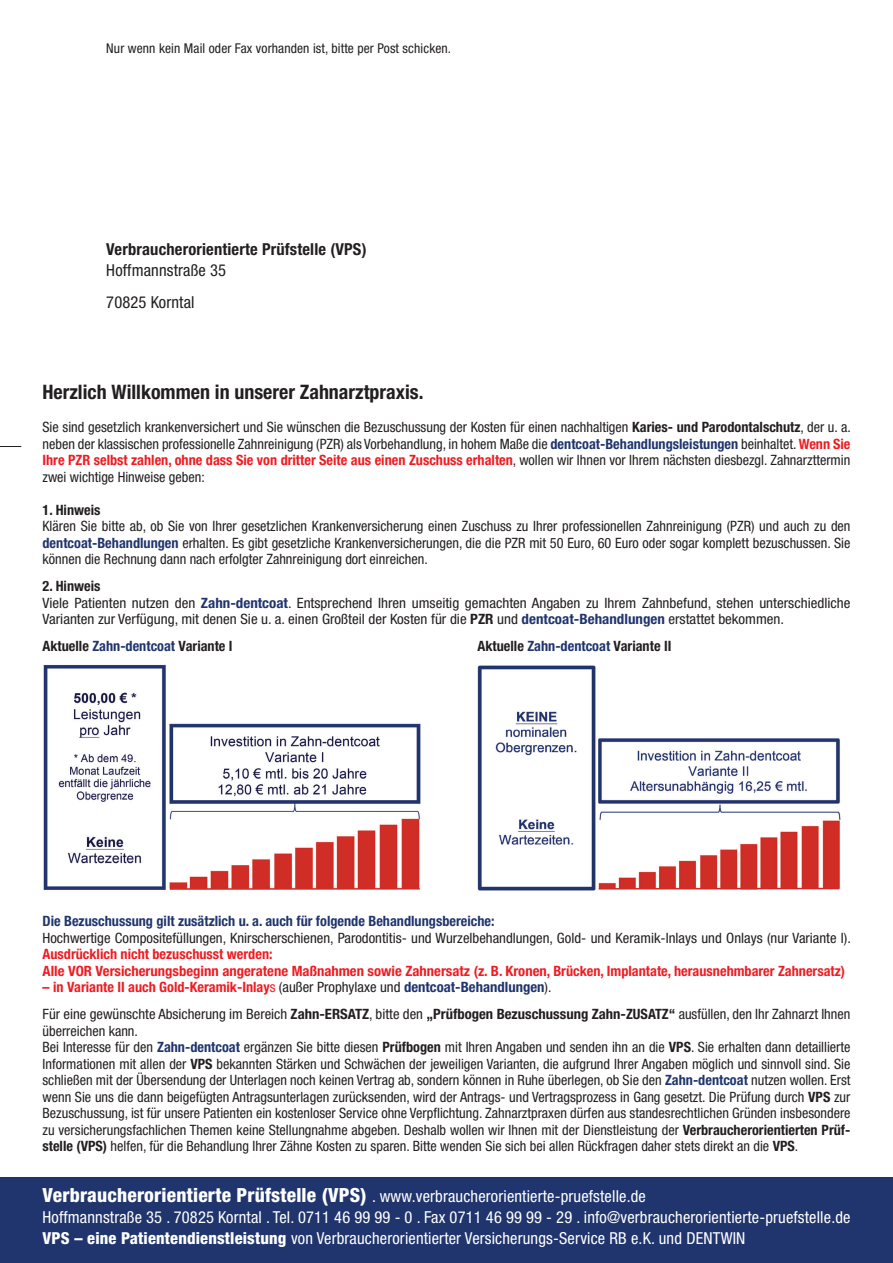
<style>
.page{position:relative;width:893px;height:1263px;background:#fff}
.page>*{position:absolute;margin:0;border:0;box-sizing:border-box;transform-origin:0 0}
.t1{font:700 condensed 19.95px "Helvetica Neue";color:#231f20}
.t2{font:condensed 16.5px/21px "Helvetica Neue";letter-spacing:.01em;color:#fff}
.t3{font:700 condensed 16.5px "Helvetica Neue";letter-spacing:.01em;color:#231f20}
.t4{font:condensed 16.5px/31.5px "Helvetica Neue";letter-spacing:.01em;color:#231f20}
.t5{font:condensed 14.25px/16.5px "Helvetica Neue";color:#231f20;text-align:justify}
.t6{font:condensed 14.25px/16.5px "Helvetica Neue";color:#231f20;scale:1.05 1}
.t7{font:700 condensed 14.25px/16.5px "Helvetica Neue";color:#ee1d23}
.t8{font:700 condensed 14.25px "Helvetica Neue";color:#231f20}
.t9{font:700 condensed 14.25px "Helvetica Neue";color:#20356d}
.t10{font:condensed 13.5px "Helvetica Neue";letter-spacing:.01em;color:#231f20}
.s1{font-weight:700}
.s2{font-weight:700;color:#20356d}
.s3{font-weight:700;color:#ee1d23}
.s4{color:#20356d}
.s5{color:#ee1d23}
.s6{font-weight:800;font-size:19.5px}
.s7{font-weight:800}
</style>
<div class="page">
<img style="left:43px;top:664px;width:378px;height:226px">
<svg style="left:0;top:446px;width:21px;height:1px"></svg>
<div style="left:0;top:1178px;width:893px;height:85px;background:#20356d"></div>
<img style="left:477px;top:665px;width:364px;height:226px">
<p class="t10" style="left:106px;top:41px;width:346px">Nur wenn kein Mail oder Fax vorhanden ist, bitte per Post schicken.</p>
<p class="t3" style="left:106px;top:239px;width:262px">Verbraucherorientierte Prüfstelle (VPS)</p>
<p class="t4" style="left:106px;top:254px;width:121px">Hoffmannstraße 35<br>70825 Korntal</p>
<h1 class="t1" style="left:43px;top:380px;width:382px">Herzlich Willkommen in unserer Zahnarztpraxis.</h1>
<p class="t5" style="left:43px;top:419px;width:810px">Sie sind gesetzlich krankenversichert und Sie wünschen die Bezuschussung der Kosten für einen nachhaltigen <span class="s1">Karies- und Parodontalschutz</span>, der u. a. neben der klassischen professionelle Zahnreinigung (PZR) als Vorbehandlung, in hohem Maße die <span class="s2">dentcoat-Behandlungsleistungen</span> beinhaltet. <span class="s3">Wenn Sie Ihre PZR selbst zahlen, ohne dass Sie von dritter Seite aus einen Zuschuss erhalten</span>, wollen wir Ihnen vor Ihrem nächsten diesbezgl. Zahnarzttermin zwei wichtige Hinweise geben:</p>
<p class="t8" style="left:43px;top:501px;width:59px">1. Hinweis</p>
<p class="t5" style="left:43px;top:518px;width:809px">Klären Sie bitte ab, ob Sie von Ihrer gesetzlichen Krankenversicherung einen Zuschuss zu Ihrer professionellen Zahnreinigung (PZR) und auch zu den <span class="s2">dentcoat-Behandlungen</span> erhalten. Es gibt gesetzliche Krankenversicherungen, die die PZR mit 50 Euro, 60 Euro oder sogar komplett bezuschussen. Sie können die Rechnung dann nach erfolgter Zahnreinigung dort einreichen.</p>
<p class="t6" style="left:43px;top:578px;width:771px"><span class="s1">2. Hinweis<br></span>Viele Patienten nutzen den <span class="s2">Zahn-dentcoat</span>. Entsprechend Ihren umseitig gemachten Angaben zu Ihrem Zahnbefund, stehen unterschiedliche<br>Varianten zur Verfügung, mit denen Sie u. a. einen Großteil der Kosten für die <span class="s1">PZR</span> und <span class="s2">dentcoat-Behandlungen</span> erstattet bekommen.</p>
<p class="t8" style="left:43px;top:637px;width:192px">Aktuelle <span class="s4">Zahn-dentcoat</span> Variante I</p>
<p class="t8" style="left:478px;top:637px;width:195px">Aktuelle <span class="s4">Zahn-dentcoat</span> Variante II</p>
<p class="t9" style="left:43px;top:912px;width:454px">Die Bezuschussung gilt zusätzlich u. a. auch für folgende Behandlungsbereiche:</p>
<p class="t5" style="left:43px;top:929px;width:810px">Hochwertige Compositefüllungen, Knirscherschienen, Parodontitis- und Wurzelbehandlungen, Gold- und Keramik-Inlays und Onlays (nur Variante I).</p>
<p class="t7" style="left:43px;top:945px;width:804px">Ausdrücklich nicht bezuschusst werden:<br>Alle VOR Versicherungsbeginn angeratene Maßnahmen sowie Zahnersatz (z. B. Kronen, Brücken, Implantate, herausnehmbarer Zahnersatz)</p>
<p class="t5" style="left:43px;top:973px;width:809px;line-height:27px"><span class="s3">– in Variante II auch Gold-Keramik-Inlay</span><span class="s5">s</span> (außer Prophylaxe und <span class="s2">dentcoat-Behandlungen</span>).<br>Für eine gewünschte Absicherung im Bereich <span class="s1">Zahn-ERSATZ</span>, bitte den <span class="s1">„Prüfbogen Bezuschussung Zahn-ZUSATZ“</span> ausfüllen, den Ihr Zahnarzt Ihnen</p>
<p class="t5" style="left:43px;top:1022px;width:809px;text-align:left">überreichen kann.<br>Bei Interesse für den <span class="s2">Zahn-dentcoat</span> ergänzen Sie bitte diesen <span class="s1">Prüfbogen</span> mit Ihren Angaben und senden ihn an die <span class="s1">VPS</span>. Sie erhalten dann detaillierte Informationen mit allen der <span class="s1">VPS</span> bekannten Stärken und Schwächen der jeweiligen Varianten, die aufgrund Ihrer Angaben möglich und sinnvoll sind. Sie schließen mit der Übersendung der Unterlagen noch keinen Vertrag ab, sondern können in Ruhe überlegen, ob Sie den <span class="s2">Zahn-dentcoat</span> nutzen wollen. Erst wenn Sie uns die dann beigefügten Antragsunterlagen zurücksenden, wird der Antrags- und Vertragsprozess in Gang gesetzt. Die Prüfung durch <span class="s1">VPS</span> zur Bezuschussung, ist für unsere Patienten ein kostenloser Service ohne Verpflichtung. Zahnarztpraxen dürfen aus standesrechtlichen Gründen insbesondere zu versicherungsfachlichen Themen keine Stellungnahme abgeben. Deshalb wollen wir Ihnen mit der Dienstleistung der <span class="s1">Verbraucherorientierten Prüf&shy;stelle (VPS)</span> helfen, für die Behandlung Ihrer Zähne Kosten zu sparen. Bitte wenden Sie sich bei allen Rückfragen daher stets direkt an die <span class="s1">VPS</span>.</p>
<p class="t2" style="left:43px;top:1186px;width:809px"><span class="s6">Verbraucherorientierte Prüfstelle (VPS)</span> . www.verbraucherorientierte-pruefstelle.de<br>Hoffmannstraße 35 . 70825 Korntal . Tel. 0711 46 99 99 - 0 . Fax 0711 46 99 99 - 29 . info@verbraucherorientierte-pruefstelle.de<br><span class="s7">VPS – eine Patientendienstleistung</span> von Verbraucherorientierter Versicherungs-Service RB e.K. und DENTWIN</p>
</div>
